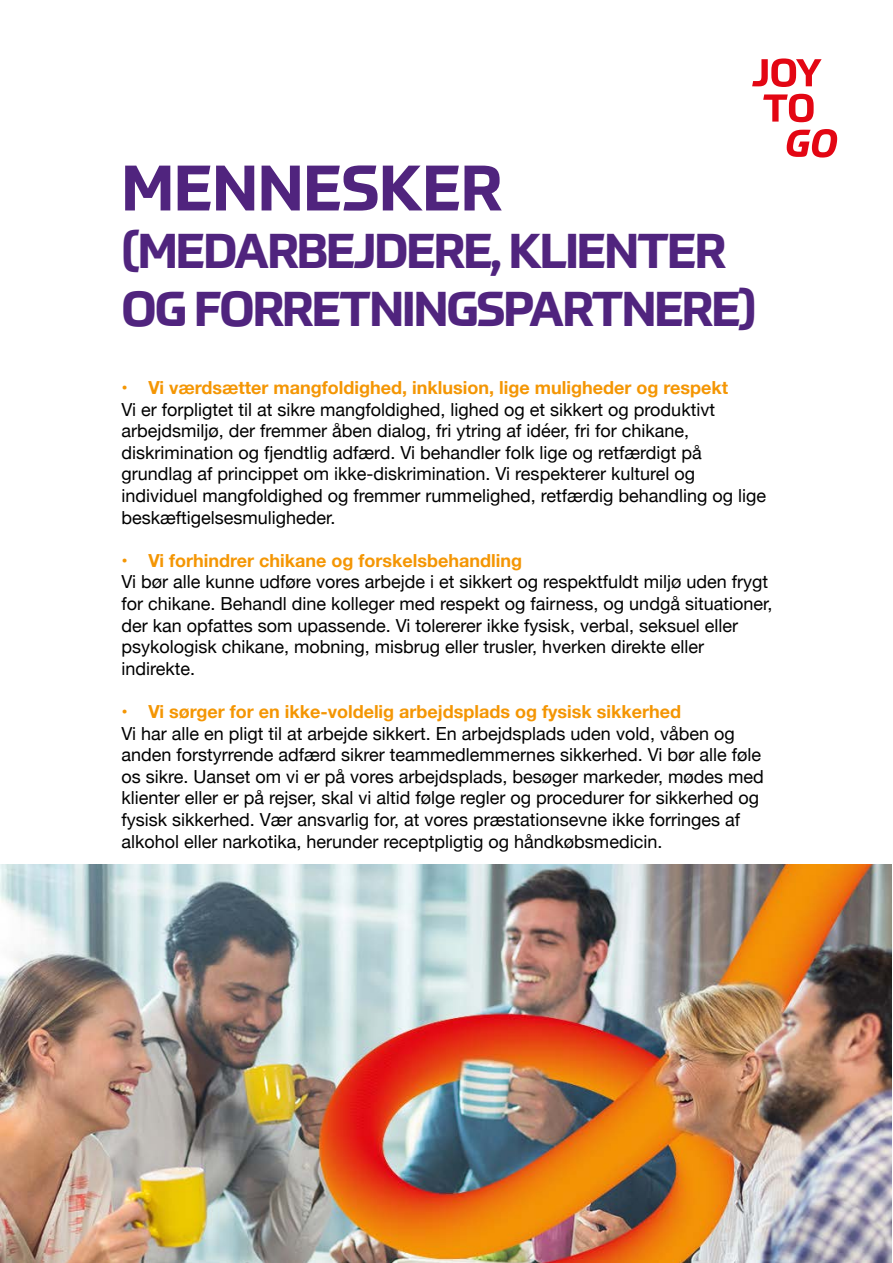
<style>
.page{position:relative;width:893px;height:1263px;background:#fff}
.page>*{position:absolute;margin:0;border:0;box-sizing:border-box;transform-origin:0 0}
.t1{font:700 63px "Prometo";color:#50247e}
.t2{font:700 48px/57.6px "Prometo";letter-spacing:-.04em;color:#50247e}
.t3{font:18px/21.6px "Helvetica Neue";color:#000}
.t4{font:700 18px "Helvetica Neue";color:#f49604}
</style>
<div class="page">
<svg style="left:752px;top:58px;width:70px;height:29px"></svg>
<svg style="left:763px;top:94px;width:51px;height:28px"></svg>
<svg style="left:787px;top:129px;width:50px;height:29px"></svg>
<img style="left:0;top:864px;width:891px;height:399px">
<h1 class="t1" style="left:122px;top:149px;width:382px">MENNESKER</h1>
<h2 class="t2" style="left:122px;top:222px;width:637px">(MEDARBEJDERE, KLIENTER<br>OG FORRETNINGSPARTNERE)</h2>
<p class="t4" style="left:122px;top:373px;width:608px">• Vi værdsætter mangfoldighed, inklusion, lige muligheder og respekt</p>
<p class="t3" style="left:122px;top:399px;width:646px">Vi er forpligtet til at sikre mangfoldighed, lighed og et sikkert og produktivt arbejdsmiljø, der fremmer åben dialog, fri ytring af idéer, fri for chikane, diskrimination og fjendtlig adfærd. Vi behandler folk lige og retfærdigt på grundlag af princippet om ikke-diskrimination. Vi respekterer kulturel og individuel mangfoldighed og fremmer rummelighed, retfærdig behandling og lige beskæftigelsesmuligheder.</p>
<p class="t4" style="left:122px;top:546px;width:402px">• Vi forhindrer chikane og forskelsbehandling</p>
<p class="t3" style="left:122px;top:572px;width:652px">Vi bør alle kunne udføre vores arbejde i et sikkert og respektfuldt miljø uden frygt for chikane. Behandl dine kolleger med respekt og fairness, og undgå situationer, der kan opfattes som upassende. Vi tolererer ikke fysisk, verbal, seksuel eller psykologisk chikane, mobning, misbrug eller trusler, hverken direkte eller indirekte.</p>
<p class="t4" style="left:122px;top:697px;width:561px">• Vi sørger for en ikke-voldelig arbejdsplads og fysisk sikkerhed</p>
<p class="t3" style="left:122px;top:723px;width:644px">Vi har alle en pligt til at arbejde sikkert. En arbejdsplads uden vold, våben og anden forstyrrende adfærd sikrer teammedlemmernes sikkerhed. Vi bør alle føle os sikre. Uanset om vi er på vores arbejdsplads, besøger markeder, mødes med klienter eller er på rejser, skal vi altid følge regler og procedurer for sikkerhed og fysisk sikkerhed. Vær ansvarlig for, at vores præstationsevne ikke forringes af alkohol eller narkotika, herunder receptpligtig og håndkøbsmedicin.</p>
</div>
